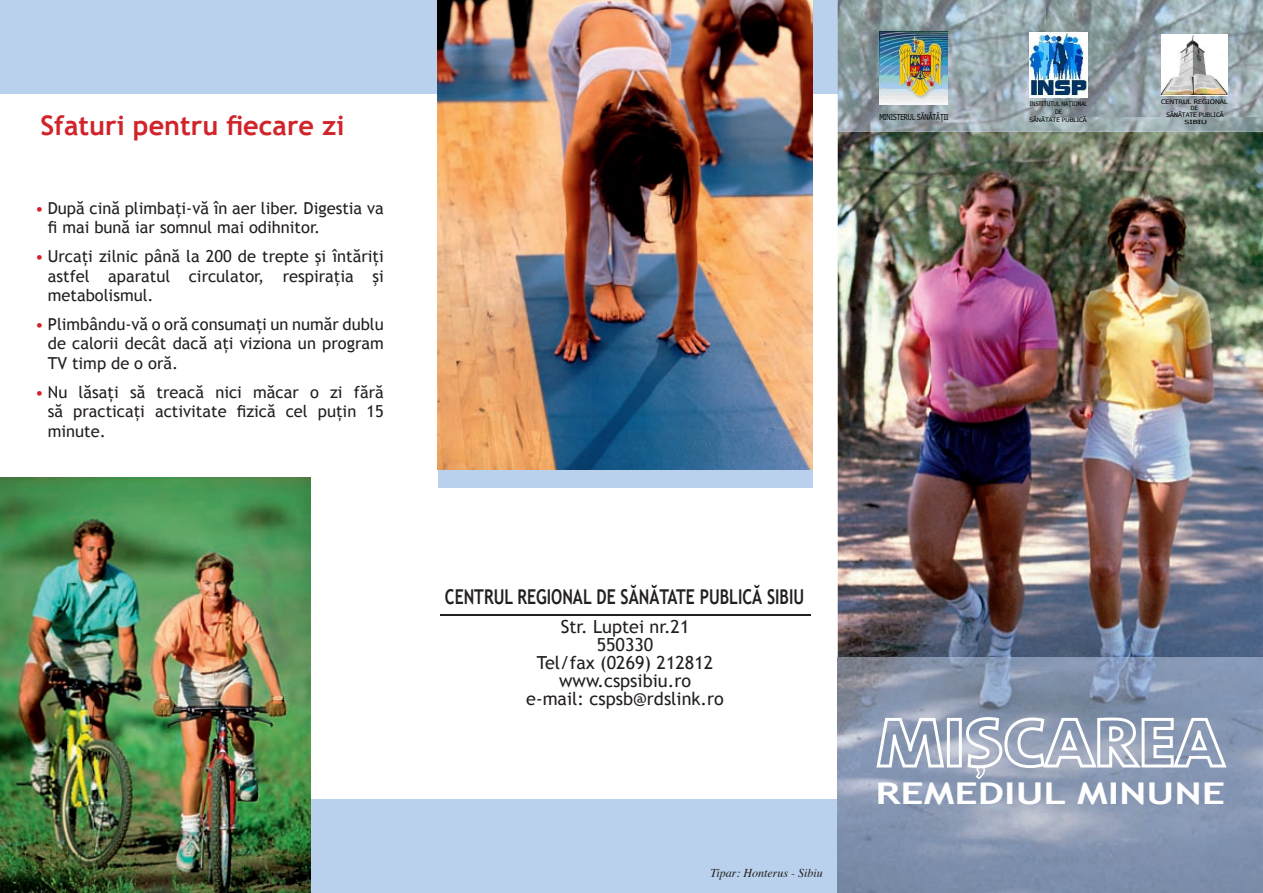
<style>
.page{position:relative;width:1263px;height:893px;background:#fff}
.page>*{position:absolute;margin:0;border:0;box-sizing:border-box;transform-origin:0 0}
.t1{font:700 30px "Trebuchet MS";color:#fff;scale:1.37 1}
.t2{font:700 27px "Trebuchet MS";color:#d1232a}
.t3{font:700 20.4px "Trebuchet MS";color:#231f20;scale:.78 1}
.t4{font:18px/18px "Trebuchet MS";color:#231f20;text-align:center}
.t5{font:16.5px/19.8px "Trebuchet MS";color:#231f20;text-align:justify}
.t6{font:italic 12px "Times";color:#231f20}
.t7{font:8.1px "Tahoma";color:#000;scale:.78 1}
.t8{font:6.3px "Tahoma";color:#000;scale:.88 1}
.t9{font:6.3px "Tahoma";color:#000;scale:1.16 1}
.t10{font:6.15px "Tahoma";color:#000;scale:1.05 1}
.t11{font:6px "Tahoma";color:#000;scale:.92 1}
.t12{font:5.7px "Tahoma";color:#000;scale:.95 1}
.t13{font:5.55px "Tahoma";color:#000;scale:1.58 1}
.s1{color:#d1232a}
</style>
<div class="page">
<img style="left:838px;top:132px;width:425px;height:526px">
<hr style="left:440px;top:614px;width:370px;height:2px;background:#231f20">
<div style="left:0;top:0;width:838px;height:93px;background:#b9d1ec"></div>
<div style="left:438px;top:0;width:374px;height:487px;background:#b9d1ec"></div>
<img style="left:438px;top:0;width:374px;height:469px">
<div style="left:0;top:799px;width:838px;height:94px;background:#b9d1ec"></div>
<img style="left:0;top:478px;width:310px;height:415px">
<img style="left:838px;top:0;width:425px;height:132px">
<img style="left:838px;top:658px;width:425px;height:235px">
<svg style="left:875px;top:716px;width:71px;height:53px"></svg>
<div style="left:947px;top:718px;width:15px;height:49px;border:3px solid #fff"></div>
<svg style="left:964px;top:716px;width:264px;height:64px"></svg>
<img style="left:880px;top:32px;width:68px;height:72px">
<img style="left:1046px;top:0;width:217px;height:117px">
<img style="left:1029px;top:33px;width:58px;height:64px">
<img style="left:1161px;top:34px;width:67px;height:61px">
<h2 class="t2" style="left:40px;top:108px;width:306px">Sfaturi pentru fiecare zi</h2>
<p class="t5" style="left:48px;top:198px;width:337px;text-indent:-13px"><span class="s1">•</span> După cină plimbaţi-vă în aer liber. Digestia va fi mai bună iar somnul mai odihnitor.</p>
<p class="t5" style="left:48px;top:246px;width:337px;text-indent:-13px"><span class="s1">•</span> Urcaţi zilnic până la 200 de trepte şi întăriţi astfel aparatul circulator, respiraţia şi metabolismul.</p>
<p class="t5" style="left:48px;top:314px;width:337px;text-indent:-13px"><span class="s1">•</span> Plimbându-vă o oră consumaţi un număr dublu de calorii decât dacă aţi viziona un program TV timp de o oră.</p>
<p class="t5" style="left:48px;top:382px;width:337px;text-indent:-13px"><span class="s1">•</span> Nu lăsaţi să treacă nici măcar o zi fără să practicaţi activitate fizică cel puţin 15 minute.</p>
<p class="t9" style="left:1161px;top:98px;width:59px">CENTRUL REGIONAL</p>
<p class="t8" style="left:1030px;top:100px;width:67px">INSTITUTUL NAŢIONAL</p>
<p class="t11" style="left:1055px;top:107px;width:9px">DE</p>
<p class="t10" style="left:1029px;top:115px;width:56px">SĂNĂTATE PUBLICĂ</p>
<p class="t12" style="left:1191px;top:104px;width:9px">DE</p>
<p class="t7" style="left:879px;top:111px;width:90px">MINISTERUL SĂNĂTĂŢII</p>
<p class="t10" style="left:1166px;top:110px;width:56px">SĂNĂTATE PUBLICĂ</p>
<p class="t13" style="left:1184px;top:118px;width:16px">SIBIU</p>
<p class="t3" style="left:445px;top:584px;width:462px">CENTRUL REGIONAL DE SĂNĂTATE PUBLICĂ SIBIU</p>
<p class="t4" style="left:526px;top:618px;width:199px">Str. Luptei nr.21<br>550330<br>Tel/fax (0269) 212812 www.cspsibiu.ro<br>e-mail: cspsb@rdslink.ro</p>
<p class="t6" style="left:710px;top:862px;width:114px">Tipar: Honterus - Sibiu</p>
<h1 class="t1" style="left:875px;top:775px;width:257px">REMEDIUL MINUNE</h1>
</div>
